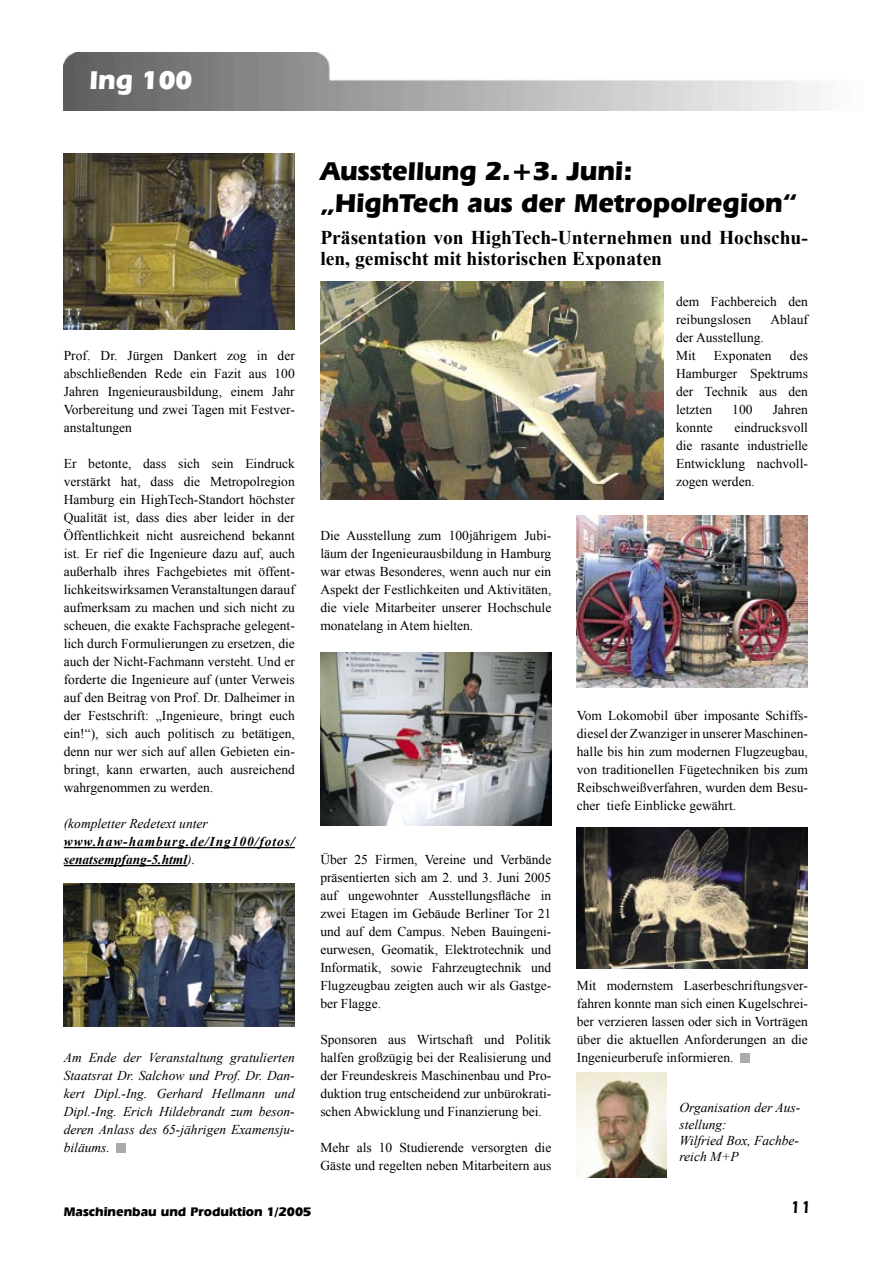
<style>
.page{position:relative;width:893px;height:1263px;background:#fff}
.page>*{position:absolute;margin:0;border:0;box-sizing:border-box;transform-origin:0 0}
.t1{font:700 27px/31.5px "Eras IT Cby BT";color:#000}
.t2{font:700 27px "Eras IT Cby BT";color:#fff}
.t3{font:700 19.5px/21px "Times New Roman";color:#000}
.t4{font:600 18px "Eras IT Cby BT";color:#000}
.t5{font:13.5px/18px "Times New Roman";color:#000;text-align:justify}
.t6{font:italic 13.5px/18px "Times New Roman";color:#000;text-align:justify}
.t7{font:italic 700 13.5px/18.1px "Times New Roman";letter-spacing:.065em;color:#000}
.t8{font:700 13.05px "Eras IT Cby BT";color:#000}
.s1{font-weight:400}
</style>
<div class="page">
<img style="left:64px;top:52px;width:758px;height:58px">
<img style="left:64px;top:153px;width:231px;height:177px">
<img style="left:64px;top:883px;width:231px;height:144px">
<hr style="left:64px;top:847px;width:231px;height:1px;background:#000">
<hr style="left:64px;top:865px;width:123px;height:1px;background:#000">
<div style="left:117px;top:1143px;width:9px;height:9px;background:#aaa"></div>
<img style="left:320px;top:281px;width:343px;height:219px">
<img style="left:320px;top:652px;width:231px;height:173px">
<img style="left:577px;top:516px;width:231px;height:171px">
<div style="left:740px;top:1053px;width:9px;height:9px;background:#aaa"></div>
<img style="left:577px;top:1072px;width:90px;height:106px">
<img style="left:577px;top:827px;width:231px;height:141px">
<h1 class="t2" style="left:90px;top:63px;width:105px">Ing 100</h1>
<p class="t5" style="left:64px;top:346px;width:233px">Prof. Dr. Jürgen Dankert zog in der abschließenden Rede ein Fazit aus 100<br>Jahren Ingenieurausbildung, einem Jahr Vorbereitung und zwei Tagen mit Festver&shy;anstaltungen</p>
<p class="t5" style="left:64px;top:454px;width:233px">Er betonte, dass sich sein Eindruck verstärkt hat, dass die Metropolregion Hamburg ein HighTech-Standort höchster Qualität ist, dass dies aber leider in der Öffentlichkeit nicht ausreichend bekannt ist. Er rief die Ingenieure dazu auf, auch außerhalb ihres Fachgebietes mit öffent&shy;lichkeitswirksamen Veranstaltungen darauf aufmerksam zu machen und sich nicht zu scheuen, die exakte Fachsprache gelegent&shy;lich durch Formulierungen zu ersetzen, die auch der Nicht-Fachmann versteht. Und er forderte die Ingenieure auf (unter Verweis auf den Beitrag von Prof. Dr. Dalheimer in der Festschrift: „Ingenieure, bringt euch ein!“), sich auch politisch zu betätigen, denn nur wer sich auf allen Gebieten ein&shy;bringt, kann erwarten, auch ausreichend wahrgenommen zu werden.</p>
<p class="t6" style="left:64px;top:814px;width:145px">(kompletter Redetext unter</p>
<p class="t7" style="left:64px;top:832px;width:232px">www.haw-hamburg.de/Ing100/fotos/ senatsempfang-5.html<span class="s1">).</span></p>
<p class="t6" style="left:64px;top:1048px;width:233px">Am Ende der Veranstaltung gratulierten Staatsrat Dr. Salchow und Prof. Dr. Dan&shy;kert Dipl.-Ing. Gerhard Hellmann und Dipl.-Ing. Erich Hildebrandt zum beson&shy;deren Anlass des 65-jährigen Examensju&shy;biläums.</p>
<h1 class="t1" style="left:320px;top:155px;width:478px">Ausstellung 2.+3. Juni:<br>„HighTech aus der Metropolregion“</h1>
<h2 class="t3" style="left:320px;top:227px;width:489px">Präsentation von HighTech-Unternehmen und Hochschu&shy;len, gemischt mit historischen Exponaten</h2>
<p class="t5" style="left:676px;top:292px;width:133px">dem Fachbereich den reibungslosen</p>
<p class="t5" style="left:770px;top:310px;width:39px">Ablauf</p>
<p class="t5" style="left:676px;top:328px;width:89px">der Ausstellung.<br>Mit</p>
<p class="t5" style="left:676px;top:346px;width:133px;text-indent:114px">des Hamburger Spektrums der Technik aus den letzten</p>
<p class="t5" style="left:714px;top:346px;width:59px">Exponaten</p>
<p class="t5" style="left:732px;top:400px;width:22px">100</p>
<p class="t5" style="left:773px;top:400px;width:37px">Jahren</p>
<p class="t5" style="left:320px;top:526px;width:233px">Die Ausstellung zum 100jährigem Jubi&shy;läum der Ingenieurausbildung in Hamburg war etwas Besonderes, wenn auch nur ein Aspekt der Festlichkeiten und Aktivitäten, die viele Mitarbeiter unserer Hochschule monatelang in Atem hielten.</p>
<p class="t5" style="left:676px;top:418px;width:38px">konnte</p>
<p class="t5" style="left:676px;top:418px;width:133px;text-indent:58px">eindrucksvoll die rasante industrielle Entwicklung nachvoll&shy;zogen werden.</p>
<p class="t5" style="left:320px;top:850px;width:233px">Über 25 Firmen, Vereine und Verbände präsentierten sich am 2. und 3. Juni 2005 auf ungewohnter Ausstellungsfläche in zwei Etagen im Gebäude Berliner Tor 21 und auf dem Campus. Neben Bauingeni&shy;eurwesen, Geomatik, Elektrotechnik und Informatik, sowie Fahrzeugtechnik und Flugzeugbau zeigten auch wir als Gastge&shy;ber Flagge.</p>
<p class="t5" style="left:320px;top:1030px;width:233px">Sponsoren aus Wirtschaft und Politik halfen großzügig bei der Realisierung und der Freundeskreis Maschinenbau und Pro&shy;duktion trug entscheidend zur unbürokrati&shy;schen Abwicklung und Finanzierung bei.</p>
<p class="t5" style="left:320px;top:1138px;width:233px">Mehr als 10 Studierende versorgten die<br>Gäste und regelten neben Mitarbeitern aus</p>
<p class="t5" style="left:577px;top:706px;width:233px">Vom Lokomobil über imposante Schiffs&shy;diesel der Zwanziger in unserer Maschinen&shy;halle bis hin zum modernen Flugzeugbau, von traditionellen Fügetechniken bis zum Reibschweißverfahren, wurden dem Besu&shy;cher tiefe Einblicke gewährt.</p>
<p class="t5" style="left:577px;top:976px;width:233px">Mit modernstem Laserbeschriftungsver&shy;fahren konnte man sich einen Kugelschrei&shy;ber verzieren lassen oder sich in Vorträgen über die aktuellen Anforderungen an die Ingenieurberufe informieren.</p>
<p class="t6" style="left:679px;top:1099px;width:122px;line-height:16.2px;text-align:left">Organisation der Aus&shy;stellung:<br>Wilfried Box, Fachbe&shy;reich M+P</p>
<p class="t8" style="left:64px;top:1204px;width:249px">Maschinenbau und Produktion 1/2005</p>
<h3 class="t4" style="left:790px;top:1196px;width:23px">11</h3>
</div>
